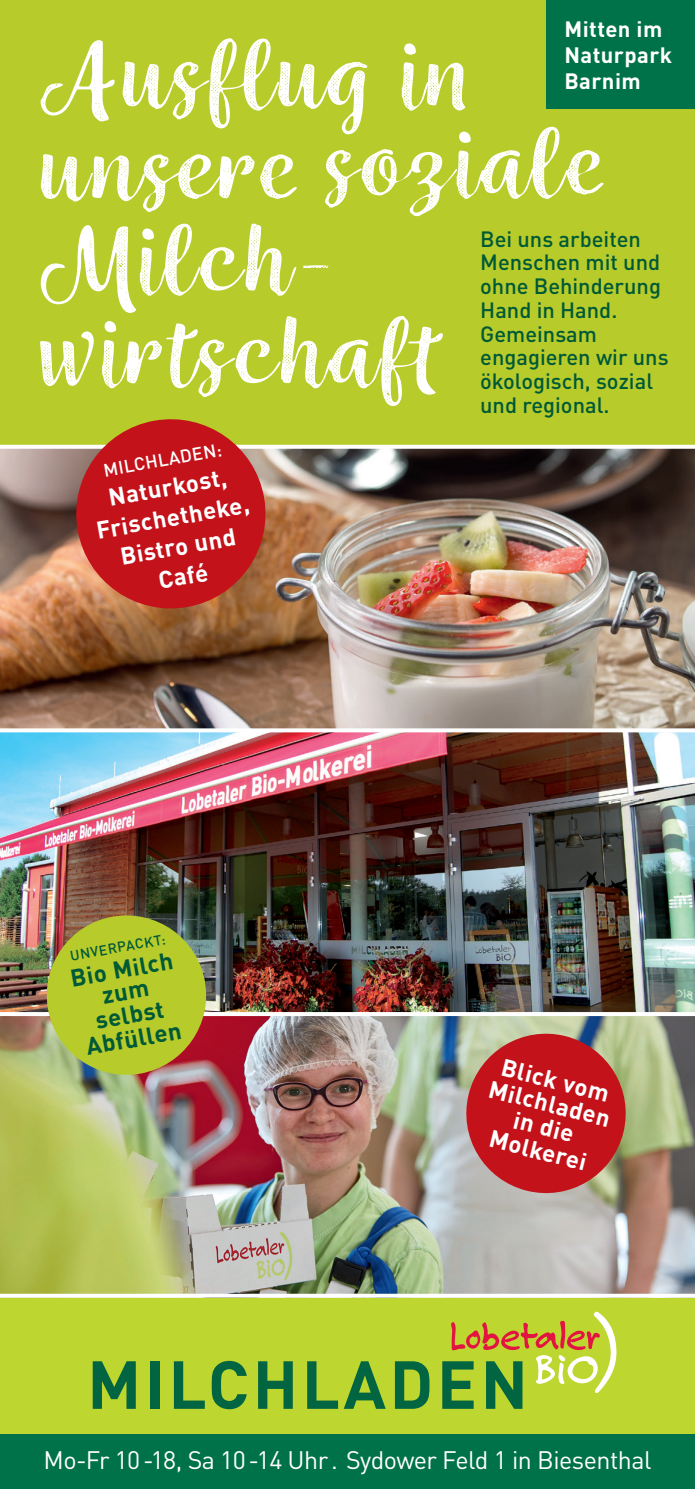
<style>
.page{position:relative;width:695px;height:1489px;background:#fff}
.page>*{position:absolute;margin:0;border:0;box-sizing:border-box;transform-origin:0 0}
.t1{font:108px/92.5px "Wreath Hal Med";letter-spacing:.03em;color:#fff}
.t2{font:25px "DIN Pro";letter-spacing:-.02em;color:#fff}
.t3{font:700 24px/24px "DIN Pro";color:#fff;text-align:center}
.t4{font:700 24px/23.2px "DIN Pro";color:#005937;text-align:center}
.t5{font:700 22px/26px "DIN Pro";letter-spacing:.02em;color:#fff}
.t6{font:500 21.75px/23.8px "DIN Pro";color:#005937}
.t7{font:500 18px "DIN Pro";color:#fff}
.t8{font:500 14px "DIN Pro";color:#005937}
</style>
<div class="page">
<div style="left:0;top:0;width:694px;height:742px;background:#b7cb2a"></div>
<div style="left:0;top:1295px;width:694px;height:151px;background:#bed630"></div>
<div style="left:546px;top:0;width:148px;height:109px;background:#007249"></div>
<img style="left:0;top:449px;width:694px;height:844px">
<svg style="left:0;top:728px;width:694px;height:4px;background:#f6f4f3"></svg>
<hr style="left:0;top:1012px;width:694px;height:4px;background:#fff">
<svg style="left:0;top:445px;width:694px;height:4px;background:#f5f4f4"></svg>
<svg style="left:0;top:1293px;width:694px;height:4px"></svg>
<svg style="left:93px;top:1361px;width:43px;height:47px"></svg>
<div style="left:150px;top:1361px;width:9px;height:47px;background:#006540"></div>
<svg style="left:174px;top:1361px;width:31px;height:47px"></svg>
<svg style="left:212px;top:1360px;width:35px;height:48px"></svg>
<svg style="left:258px;top:1361px;width:35px;height:47px"></svg>
<svg style="left:307px;top:1361px;width:31px;height:47px"></svg>
<svg style="left:344px;top:1361px;width:41px;height:47px"></svg>
<svg style="left:395px;top:1361px;width:34px;height:47px"></svg>
<svg style="left:442px;top:1311px;width:174px;height:97px"></svg>
<div style="left:0;top:1433px;width:694px;height:55px;background:#007249"></div>
<img style="left:40px;top:909px;width:172px;height:172px">
<svg style="left:458px;top:1025px;width:176px;height:176px;background:#bc4c48"></svg>
<svg style="left:69px;top:419px;width:204px;height:197px;background:#bf392a"></svg>
<p class="t5" style="left:564px;top:14px;width:109px">Mitten im<br>Naturpark<br>Barnim</p>
<h1 class="t1" style="left:38px;top:22px;width:566px">Ausflug in unsere soziale<br>Milch&shy;wirtschaft</h1>
<p class="t6" style="left:480px;top:224px;width:190px">Bei uns arbeiten<br>Menschen mit und ohne Behinderung<br>Hand in Hand.<br>Gemeinsam engagieren wir uns ökologisch, sozial und regional.</p>
<p class="t7" style="left:101px;top:456px;width:121px;rotate:-10deg">MILCHLADEN:</p>
<p class="t3" style="left:88px;top:483px;width:156px;line-height:30px;rotate:-10deg">Naturkost,<br>Frischetheke,<br>Bistro und<br>Café</p>
<p class="t8" style="left:68px;top:944px;width:98px;rotate:-10deg">UNVERPACKT:</p>
<p class="t4" style="left:68px;top:964px;width:105px;rotate:-10deg">Bio Milch zum selbst<br>Abfüllen</p>
<p class="t3" style="left:498px;top:1050px;width:126px;rotate:14deg">Blick vom<br>Milchladen in die<br>Molkerei</p>
<p class="t2" style="left:43px;top:1440px;width:609px">Mo - Fr 10 - 18, Sa 10 - 14 Uhr . Sydower Feld 1 in Biesenthal</p>
</div>
